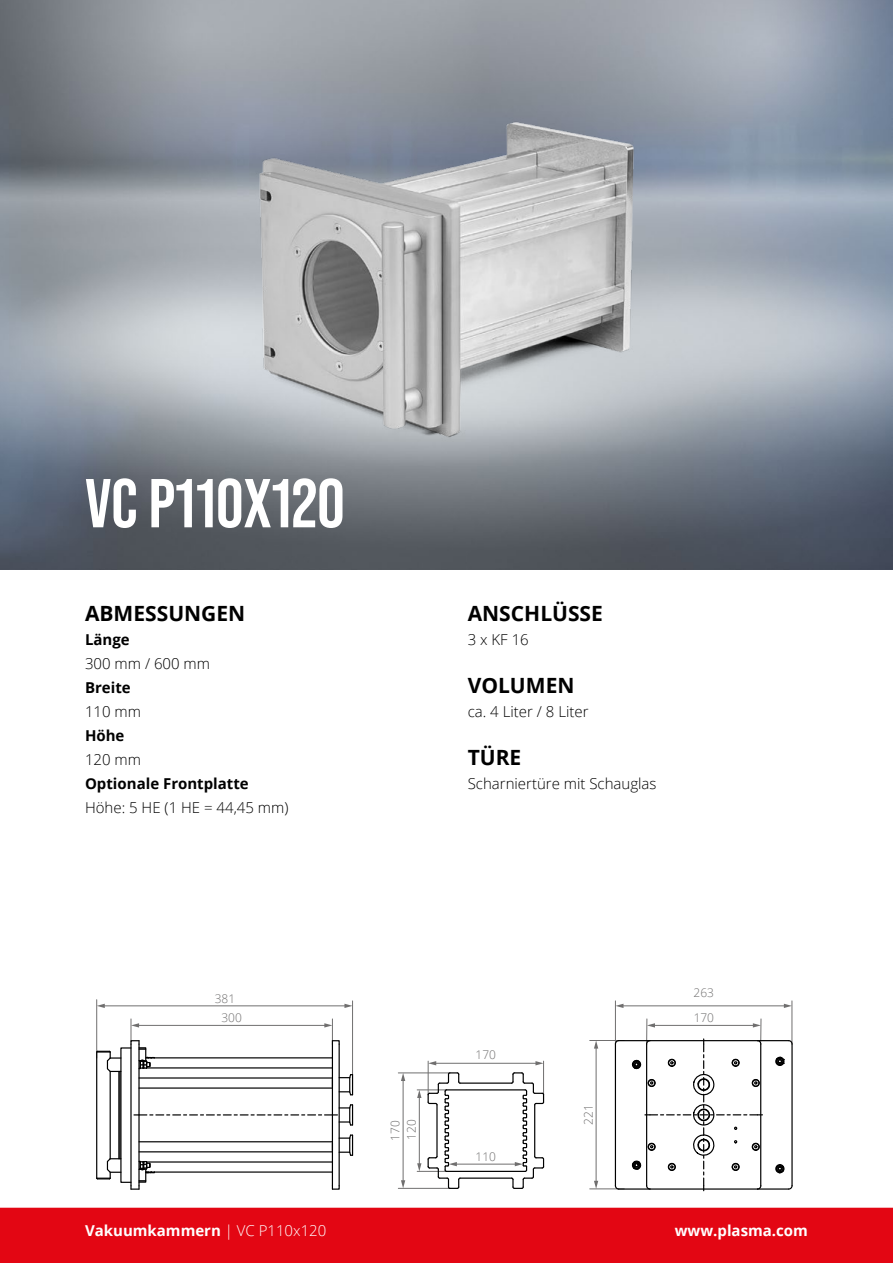
<style>
.page{position:relative;width:893px;height:1263px;background:#fff}
.page>*{position:absolute;margin:0;border:0;box-sizing:border-box;transform-origin:0 0}
.t1{font:700 69px "Bebas Neue Pro";color:#fff}
.t2{font:700 21px "Open Sans";color:#000}
.t3{font:300 15px "Open Sans";color:#000}
.t4{font:700 15px "Open Sans";color:#fff}
.t5{font:700 15px "Open Sans";color:#000}
.t6{font:300 12px/19.2px "Open Sans";color:#706f6f;text-align:center}
.s1{font-weight:300}
</style>
<div class="page">
<div style="left:0;top:1208px;width:893px;height:55px;background:#e30613"></div>
<img style="left:0;top:0;width:893px;height:570px">
<hr style="left:428px;top:1061px;width:1px;height:33px;background:#706f6f">
<hr style="left:543px;top:1061px;width:1px;height:33px;background:#706f6f">
<hr style="left:96px;top:1000px;width:1px;height:58px;background:#706f6f">
<hr style="left:352px;top:1001px;width:1px;height:74px;background:#706f6f">
<hr style="left:792px;top:1001px;width:1px;height:42px;background:#706f6f">
<hr style="left:615px;top:1001px;width:1px;height:42px;background:#706f6f">
<hr style="left:590px;top:1040px;width:34px;height:1px;background:#706f6f">
<hr style="left:590px;top:1188px;width:34px;height:1px;background:#706f6f">
<hr style="left:398px;top:1072px;width:51px;height:1px;background:#706f6f">
<hr style="left:398px;top:1188px;width:51px;height:1px;background:#706f6f">
<hr style="left:103px;top:1005px;width:243px;height:1px;background:#706f6f">
<svg style="left:97px;top:1004px;width:8px;height:4px"></svg>
<svg style="left:344px;top:1004px;width:8px;height:4px"></svg>
<hr style="left:622px;top:1005px;width:163px;height:1px;background:#706f6f">
<svg style="left:616px;top:1004px;width:7px;height:4px"></svg>
<svg style="left:784px;top:1004px;width:8px;height:4px"></svg>
<hr style="left:596px;top:1047px;width:1px;height:135px;background:#706f6f">
<svg style="left:594px;top:1041px;width:4px;height:7px"></svg>
<svg style="left:594px;top:1181px;width:4px;height:8px"></svg>
<hr style="left:403px;top:1079px;width:1px;height:103px;background:#706f6f">
<svg style="left:401px;top:1073px;width:4px;height:8px"></svg>
<svg style="left:401px;top:1180px;width:4px;height:8px"></svg>
<hr style="left:455px;top:1164px;width:61px;height:1px;background:#706f6f">
<hr style="left:435px;top:1063px;width:102px;height:1px;background:#706f6f">
<svg style="left:428px;top:1061px;width:8px;height:4px"></svg>
<svg style="left:535px;top:1061px;width:8px;height:4px"></svg>
<svg style="left:775px;top:1164px;width:10px;height:10px"></svg>
<svg style="left:775px;top:1058px;width:10px;height:8px"></svg>
<div style="left:775px;top:1164px;width:10px;height:9px;border:1px solid #000;border-radius:50%"></div>
<div style="left:775px;top:1056px;width:10px;height:10px;border:1px solid #000;border-radius:50%"></div>
<svg style="left:787px;top:1186px;width:6px;height:4px"></svg>
<svg style="left:787px;top:1039px;width:6px;height:5px"></svg>
<svg style="left:614px;top:1040px;width:6px;height:5px"></svg>
<svg style="left:614px;top:1184px;width:6px;height:6px"></svg>
<hr style="left:757px;top:1188px;width:32px;height:1px;background:#000">
<hr style="left:619px;top:1188px;width:31px;height:1px;background:#000">
<hr style="left:619px;top:1040px;width:31px;height:1px;background:#000">
<hr style="left:757px;top:1040px;width:32px;height:1px;background:#000">
<hr style="left:791px;top:1044px;width:2px;height:142px;background:#000">
<hr style="left:615px;top:1044px;width:1px;height:142px;background:#000">
<svg style="left:631px;top:1019px;width:131px;height:172px"></svg>
<svg style="left:96px;top:1019px;width:257px;height:171px"></svg>
<hr style="left:446px;top:1171px;width:79px;height:1px;background:#000">
<hr style="left:446px;top:1089px;width:79px;height:1px;background:#000">
<hr style="left:460px;top:1082px;width:52px;height:2px;background:#000">
<hr style="left:460px;top:1177px;width:52px;height:2px;background:#000">
<svg style="left:417px;top:1072px;width:44px;height:117px"></svg>
<svg style="left:510px;top:1072px;width:35px;height:117px"></svg>
<hr style="left:436px;top:1105px;width:2px;height:51px;background:#000">
<h1 class="t1" style="left:85px;top:464px;width:261px">VC P110X120</h1>
<h2 class="t2" style="left:85px;top:599px;width:162px">ABMESSUNGEN</h2>
<p class="t5" style="left:85px;top:629px;width:46px">Länge</p>
<p class="t3" style="left:85px;top:654px;width:127px">300 mm / 600 mm</p>
<p class="t5" style="left:85px;top:677px;width:47px">Breite</p>
<p class="t3" style="left:85px;top:702px;width:58px">110 mm</p>
<p class="t5" style="left:85px;top:725px;width:41px">Höhe</p>
<p class="t3" style="left:85px;top:750px;width:58px">120 mm</p>
<p class="t5" style="left:85px;top:773px;width:165px">Optionale Frontplatte</p>
<p class="t3" style="left:85px;top:798px;width:205px">Höhe: 5 HE (1 HE = 44,45 mm)</p>
<h2 class="t2" style="left:468px;top:599px;width:137px">ANSCHLÜSSE</h2>
<p class="t3" style="left:468px;top:630px;width:63px">3 x KF 16</p>
<h2 class="t2" style="left:468px;top:671px;width:108px">VOLUMEN</h2>
<p class="t3" style="left:468px;top:702px;width:122px">ca. 4 Liter / 8 Liter</p>
<h2 class="t2" style="left:468px;top:743px;width:55px">TÜRE</h2>
<p class="t3" style="left:468px;top:774px;width:190px">Scharniertüre mit Schauglas</p>
<p class="t6" style="left:215px;top:988px;width:29px">381<br>300</p>
<p class="t6" style="left:387px;top:1140px;width:22px;line-height:16.2px;text-align:left;rotate:-90deg">170<br>120</p>
<p class="t6" style="left:475px;top:1045px;width:22px">170</p>
<p class="t6" style="left:475px;top:1146px;width:22px">110</p>
<p class="t6" style="left:578px;top:1125px;width:22px;rotate:-90deg">221</p>
<p class="t6" style="left:693px;top:982px;width:22px">263</p>
<p class="t6" style="left:694px;top:1007px;width:22px">170</p>
<p class="t4" style="left:85px;top:1220px;width:243px">Vakuumkammern <span class="s1">| VC P110x120</span></p>
<p class="t4" style="left:675px;top:1220px;width:135px">www.plasma.com</p>
</div>
